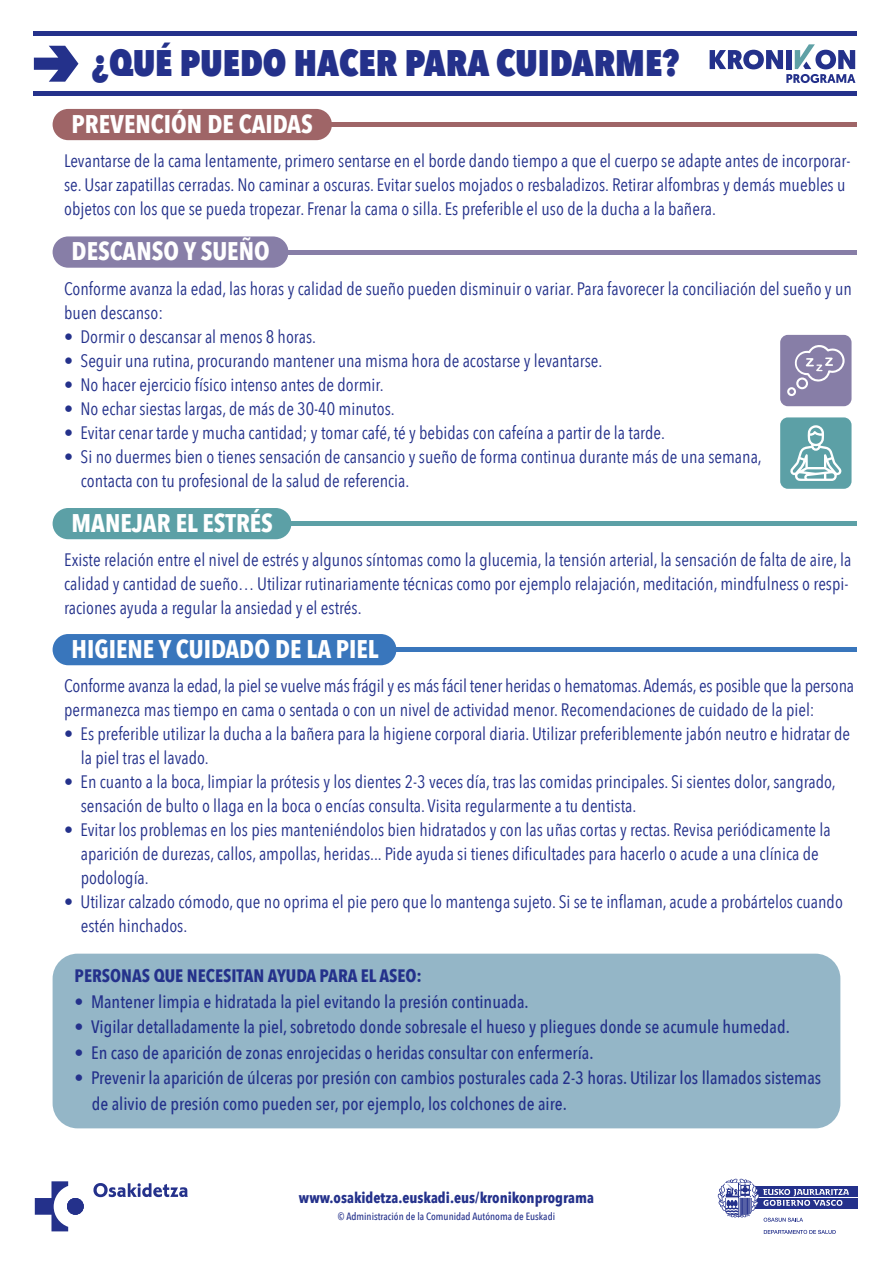
<style>
.page{position:relative;width:893px;height:1263px;background:#fff}
.page>*{position:absolute;margin:0;border:0;box-sizing:border-box;transform-origin:0 0}
.t1{font:800 36.9px "Avenir Next Condensed";color:#24318b}
.t2{font:700 25.5px "Avenir Next Condensed";color:#fff}
.t3{font:18px/24px "Avenir Next Condensed";color:#24318b}
.t4{font:500 18px/25.5px "Avenir Next Condensed";color:#24318b}
.t5{font:700 18px "Avenir Next Condensed";color:#24318b}
.t6{font:700 15px "Avenir Next Condensed";color:#24318b}
.t7{font:500 10.5px "Avenir Next Condensed";color:#24318b}
</style>
<div class="page">
<hr style="left:34px;top:91px;width:823px;height:4px;background:#24318b">
<hr style="left:34px;top:32px;width:823px;height:4px;background:#24318b">
<svg style="left:34px;top:46px;width:44px;height:36px"></svg>
<svg style="left:35px;top:1181px;width:33px;height:50px"></svg>
<div style="left:67px;top:1198px;width:17px;height:17px;background:#24318b;border-radius:50%"></div>
<svg style="left:93px;top:1183px;width:95px;height:14px"></svg>
<svg style="left:764px;top:1230px;width:72px;height:4px"></svg>
<div style="left:748px;top:1186px;width:110px;height:22px;background:#24318b"></div>
<hr style="left:748px;top:1197px;width:110px;height:1px;background:#fff">
<svg style="left:717px;top:1178px;width:132px;height:44px"></svg>
<svg style="left:710px;top:44px;width:145px;height:39px"></svg>
<hr style="left:173px;top:123px;width:684px;height:4px;background:#9f6567">
<div style="left:53px;top:109px;width:279px;height:31px;background:#9f6567;border-radius:16px"></div>
<div style="left:53px;top:954px;width:787px;height:174px;background:#94b6c7;border-radius:25px"></div>
<hr style="left:173px;top:250px;width:684px;height:4px;background:#877ea7">
<div style="left:53px;top:236px;width:235px;height:32px;background:#877ea7;border-radius:16px"></div>
<hr style="left:173px;top:522px;width:684px;height:4px;background:#5ca0a6">
<div style="left:53px;top:508px;width:238px;height:31px;background:#5ca0a6;border-radius:16px"></div>
<hr style="left:173px;top:648px;width:684px;height:4px;background:#3976bc">
<div style="left:53px;top:634px;width:343px;height:31px;background:#3976bc;border-radius:16px"></div>
<div style="left:780px;top:335px;width:71px;height:71px;background:#877ea7;border-radius:8px"></div>
<svg style="left:787px;top:345px;width:57px;height:51px"></svg>
<div style="left:780px;top:417px;width:71px;height:72px;background:#5ca0a6;border-radius:8px"></div>
<svg style="left:790px;top:425px;width:52px;height:56px"></svg>
<h1 class="t1" style="left:92px;top:40px;width:588px">¿QUÉ PUEDO HACER PARA CUIDARME?</h1>
<h2 class="t2" style="left:72px;top:108px;width:243px">PREVENCIÓN DE CAIDAS</h2>
<p class="t3" style="left:64px;top:148px;width:788px">Levantarse de la cama lentamente, primero sentarse en el borde dando tiempo a que el cuerpo se adapte antes de incorporar&shy;se. Usar zapatillas cerradas. No caminar a oscuras. Evitar suelos mojados o resbaladizos. Retirar alfombras y demás muebles u objetos con los que se pueda tropezar. Frenar la cama o silla. Es preferible el uso de la ducha a la bañera.</p>
<h2 class="t2" style="left:72px;top:236px;width:200px">DESCANSO Y SUEÑO</h2>
<p class="t3" style="left:64px;top:275px;width:789px">Conforme avanza la edad, las horas y calidad de sueño pueden disminuir o variar. Para favorecer la conciliación del sueño y un buen descanso:</p>
<p class="t3" style="left:64px;top:323px;width:253px">• Dormir o descansar al menos 8 horas.</p>
<p class="t3" style="left:64px;top:347px;width:540px">• Seguir una rutina, procurando mantener una misma hora de acostarse y levantarse.</p>
<p class="t3" style="left:64px;top:371px;width:321px">• No hacer ejercicio físico intenso antes de dormir.</p>
<p class="t3" style="left:64px;top:395px;width:332px">• No echar siestas largas, de más de 30-40 minutos.</p>
<p class="t3" style="left:64px;top:419px;width:602px">• Evitar cenar tarde y mucha cantidad; y tomar café, té y bebidas con cafeína a partir de la tarde.</p>
<p class="t3" style="left:81px;top:443px;width:682px;text-indent:-17px">• Si no duermes bien o tienes sensación de cansancio y sueño de forma continua durante más de una semana, contacta con tu profesional de la salud de referencia.</p>
<h2 class="t2" style="left:72px;top:507px;width:203px">MANEJAR EL ESTRÉS</h2>
<p class="t3" style="left:64px;top:547px;width:789px">Existe relación entre el nivel de estrés y algunos síntomas como la glucemia, la tensión arterial, la sensación de falta de aire, la calidad y cantidad de sueño… Utilizar rutinariamente técnicas como por ejemplo relajación, meditación, mindfulness o respi&shy;raciones ayuda a regular la ansiedad y el estrés.</p>
<h2 class="t2" style="left:72px;top:633px;width:309px">HIGIENE Y CUIDADO DE LA PIEL</h2>
<p class="t3" style="left:64px;top:673px;width:792px">Conforme avanza la edad, la piel se vuelve más frágil y es más fácil tener heridas o hematomas. Además, es posible que la persona permanezca mas tiempo en cama o sentada o con un nivel de actividad menor. Recomendaciones de cuidado de la piel:</p>
<p class="t3" style="left:81px;top:721px;width:771px;text-indent:-17px">• Es preferible utilizar la ducha a la bañera para la higiene corporal diaria. Utilizar preferiblemente jabón neutro e hidratar de la piel tras el lavado.</p>
<p class="t3" style="left:81px;top:769px;width:756px;text-indent:-17px">• En cuanto a la boca, limpiar la prótesis y los dientes 2-3 veces día, tras las comidas principales. Si sientes dolor, sangrado, sensación de bulto o llaga en la boca o encías consulta. Visita regularmente a tu dentista.</p>
<p class="t3" style="left:81px;top:817px;width:751px;text-indent:-17px">• Evitar los problemas en los pies manteniéndolos bien hidratados y con las uñas cortas y rectas. Revisa periódicamente la aparición de durezas, callos, ampollas, heridas... Pide ayuda si tienes dificultades para hacerlo o acude a una clínica de podología.</p>
<p class="t3" style="left:81px;top:889px;width:764px;text-indent:-17px">• Utilizar calzado cómodo, que no oprima el pie pero que lo mantenga sujeto. Si se te inflaman, acude a probártelos cuando estén hinchados.</p>
<p class="t5" style="left:75px;top:965px;width:349px">PERSONAS QUE NECESITAN AYUDA PARA EL ASEO:</p>
<p class="t4" style="left:75px;top:989px;width:456px">• Mantener limpia e hidratada la piel evitando la presión continuada.</p>
<p class="t4" style="left:75px;top:1014px;width:717px">• Vigilar detalladamente la piel, sobretodo donde sobresale el hueso y pliegues donde se acumule humedad.</p>
<p class="t4" style="left:75px;top:1040px;width:520px">• En caso de aparición de zonas enrojecidas o heridas consultar con enfermería.</p>
<p class="t4" style="left:92px;top:1065px;width:731px;text-indent:-17px">• Prevenir la aparición de úlceras por presión con cambios posturales cada 2-3 horas. Utilizar los llamados sistemas de alivio de presión como pueden ser, por ejemplo, los colchones de aire.</p>
<p class="t6" style="left:299px;top:1189px;width:297px">www.osakidetza.euskadi.eus/kronikonprograma</p>
<p class="t7" style="left:338px;top:1210px;width:219px">© Administración de la Comunidad Autónoma de Euskadi</p>
</div>
